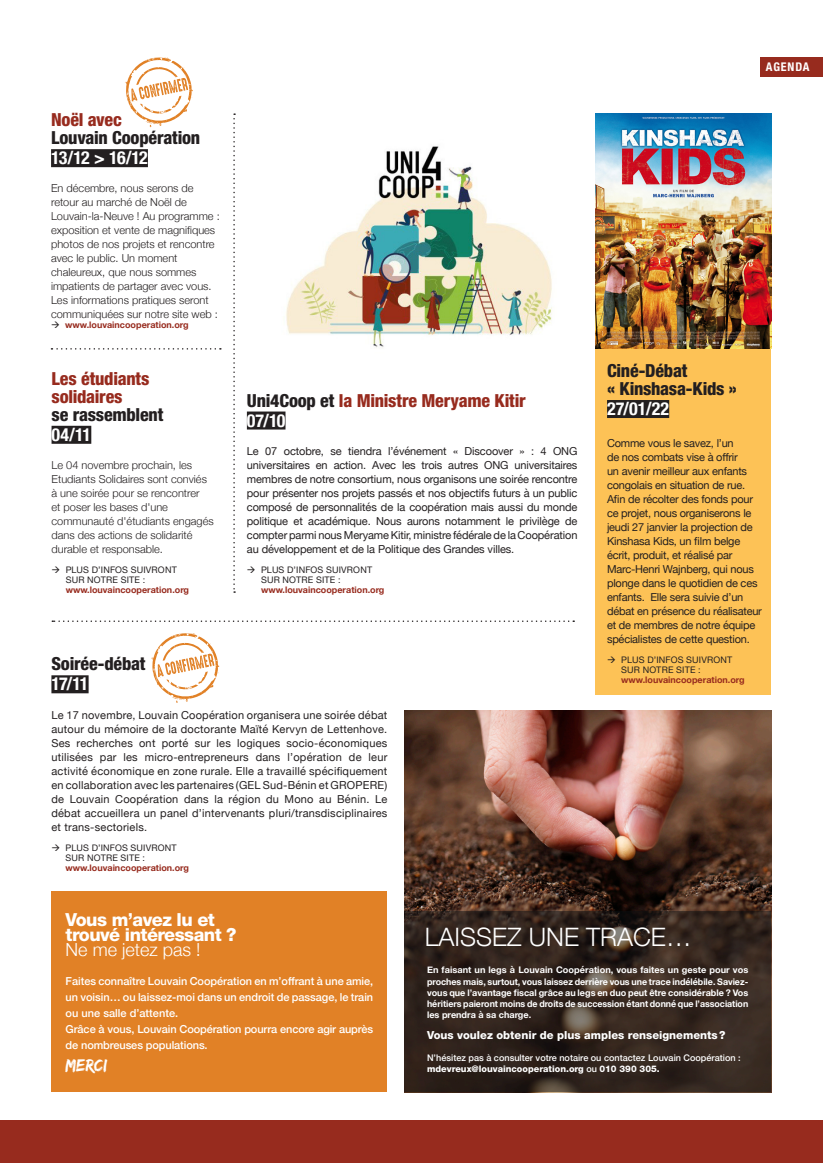
<style>
.page{position:relative;width:823px;height:1163px;background:#fff}
.page>*{position:absolute;margin:0;border:0;box-sizing:border-box;transform-origin:0 0}
.t1{font:300 25.3px "Helvetica Neue";color:#fff}
.t2{font:800 condensed 18px "Helvetica Neue LT Pro";letter-spacing:-.01em;color:#231f20}
.t3{font:800 condensed 18px/18px "Helvetica Neue LT Pro";letter-spacing:-.015em;color:#972b1e}
.t4{font:700 condensed 18px "Helvetica Neue";letter-spacing:-.045em;color:#fff}
.Chapeaud{font:800 18px "Helvetica Neue";letter-spacing:-.03em;color:#fff}
.Chapeaud-2{font:300 18px "Helvetica Neue";color:#fff}
.Chapeaud-3{font:18px "Edo SZ";color:#fff}
.Titre_rubrique{font:700 condensed 12px "Helvetica Neue LT Pro";letter-spacing:.075em;color:#fff}
.t5{font:800 11.1px "Helvetica Neue";color:#fff}
.t6{font:11px/14px "Helvetica Neue";letter-spacing:-.02em;color:#231f20;text-align:justify}
.t7{font:300 11px/14px "Helvetica Neue";color:#231f20}
.Chapeaud-4{font:500 11px/16px "Helvetica Neue";letter-spacing:-.01em;color:#fff;text-align:justify}
.t8{font:700 9.1px/11.1px "Helvetica Neue";letter-spacing:-.005em;color:#fff;text-align:justify}
.t9{font:500 9.1px "Helvetica Neue";color:#fff}
.t10{font:800 9.1px "Helvetica Neue";color:#fff}
.Texte{font:9px "Helvetica Neue";letter-spacing:.02em;color:#231f20}
.Texte-2{font:700 9px "Helvetica Neue";color:#972b1e}
.s1{color:#231f20}
.s2{font-weight:500}
</style>
<div class="page">
<div style="left:0;top:1120px;width:822px;height:42px;background:#972b1e"></div>
<svg style="left:151px;top:633px;width:69px;height:69px"></svg>
<svg style="left:125px;top:57px;width:68px;height:70px"></svg>
<div style="left:595px;top:113px;width:175px;height:582px;background:#fdc256"></div>
<div style="left:51px;top:891px;width:336px;height:200px;background:#e18126"></div>
<div style="left:51px;top:149px;width:97px;height:18px;background:#231f20"></div>
<div style="left:51px;top:675px;width:38px;height:18px;background:#231f20"></div>
<svg style="left:51px;top:348px;width:170px;height:1px"></svg>
<div style="left:759px;top:57px;width:63px;height:19px;background:#972b1e"></div>
<img style="left:404px;top:710px;width:366px;height:201px">
<svg style="left:404px;top:911px;width:366px;height:180px;background:#33251e"></svg>
<div style="left:51px;top:425px;width:40px;height:18px;background:#231f20"></div>
<div style="left:606px;top:400px;width:62px;height:18px;background:#231f20"></div>
<img style="left:595px;top:113px;width:175px;height:236px">
<div style="left:247px;top:411px;width:38px;height:18px;background:#231f20"></div>
<svg style="left:233px;top:113px;width:2px;height:479px"></svg>
<svg style="left:52px;top:620px;width:522px;height:2px"></svg>
<img style="left:286px;top:146px;width:266px;height:202px">
<p class="t3" style="left:51px;top:111px;width:72px">Noël avec</p>
<p class="t2" style="left:51px;top:127px;width:151px">Louvain Coopération</p>
<p class="t4" style="left:51px;top:143px;width:98px">13/12 &gt; 16/12</p>
<p class="t7" style="left:51px;top:181px;width:170px">En décembre, nous serons de retour au marché de Noël de<br>Louvain-la-Neuve ! Au programme : exposition et vente de magnifiques photos de nos projets et rencontre avec le public. Un moment chaleureux, que nous sommes impatients de partager avec vous.<br>Les informations pratiques seront communiquées sur notre site web :</p>
<p class="Texte-2" style="left:51px;top:318px;width:139px"><span class="s1">→</span> www.louvaincooperation.org</p>
<p class="t3" style="left:51px;top:369px;width:99px">Les étudiants solidaires</p>
<p class="t2" style="left:51px;top:403px;width:113px">se rassemblent</p>
<p class="t4" style="left:51px;top:419px;width:41px">04/11</p>
<p class="t7" style="left:51px;top:457px;width:163px">Le 04 novembre prochain, les<br>Etudiants Solidaires sont conviés à une soirée pour se rencontrer<br>et poser les bases d'une communauté d'étudiants engagés dans des actions de solidarité durable et responsable.</p>
<p class="Texte" style="left:51px;top:563px;width:127px">→ PLUS D’INFOS SUIVRONT</p>
<p class="Texte" style="left:66px;top:573px;width:81px">SUR NOTRE SITE :</p>
<p class="Texte-2" style="left:66px;top:582px;width:125px">www.louvaincooperation.org</p>
<p class="t3" style="left:247px;top:391px;width:280px"><span class="s1">Uni4Coop et</span> la Ministre Meryame Kitir</p>
<p class="t4" style="left:247px;top:405px;width:40px">07/10</p>
<p class="t6" style="left:247px;top:444px;width:332px">Le 07 octobre, se tiendra l’événement « Discoover » : 4 ONG universitaires en action. Avec les trois autres ONG universitaires membres de notre consortium, nous organisons une soirée rencontre pour présenter nos projets passés et nos objectifs futurs à un public composé de personnalités de la coopération mais aussi du monde politique et académique. Nous aurons notamment le privilège de compter parmi nous Meryame Kitir, ministre fédérale de la Coopération au développement et de la Politique des Grandes villes.</p>
<p class="Texte" style="left:247px;top:563px;width:127px">→ PLUS D’INFOS SUIVRONT</p>
<p class="Texte" style="left:261px;top:573px;width:81px">SUR NOTRE SITE :</p>
<p class="Texte-2" style="left:261px;top:582px;width:125px">www.louvaincooperation.org</p>
<p class="t2" style="left:51px;top:652px;width:96px">Soirée-débat</p>
<p class="t4" style="left:51px;top:669px;width:39px">17/11</p>
<p class="t6" style="left:51px;top:708px;width:337px">Le 17 novembre, Louvain Coopération organisera une soirée débat autour du mémoire de la doctorante Maïté Kervyn de Lettenhove.<br>Ses recherches ont porté sur les logiques socio-économiques utilisées par les micro-entrepreneurs dans l’opération de leur activité économique en zone rurale. Elle a travaillé spécifiquement en collaboration avec les partenaires (GEL Sud-Bénin et GROPERE) de Louvain Coopération dans la région du Mono au Bénin. Le débat accueillera un panel d’intervenants pluri/transdisciplinaires et trans-sectoriels.</p>
<p class="Texte" style="left:51px;top:840px;width:127px">→ PLUS D’INFOS SUIVRONT</p>
<p class="Texte" style="left:66px;top:850px;width:81px">SUR NOTRE SITE :</p>
<p class="Texte-2" style="left:66px;top:860px;width:125px">www.louvaincooperation.org</p>
<p class="Titre_rubrique" style="left:765px;top:59px;width:45px">AGENDA</p>
<p class="t2" style="left:606px;top:359px;width:82px">Ciné-Débat</p>
<p class="t2" style="left:606px;top:377px;width:131px">« Kinshasa-Kids »</p>
<p class="t4" style="left:606px;top:394px;width:64px">27/01/22</p>
<p class="t6" style="left:606px;top:437px;width:156px;text-align:left">Comme vous le savez, l’un<br>de nos combats vise à offrir<br>un avenir meilleur aux enfants congolais en situation de rue.<br>Afin de récolter des fonds pour ce projet, nous organiserons le jeudi 27 janvier la projection de<br>Kinshasa Kids, un film belge écrit, produit, et réalisé par<br>Marc-Henri Wajnberg, qui nous plonge dans le quotidien de ces enfants. Elle sera suivie d’un débat en présence du réalisateur et de membres de notre équipe spécialistes de cette question.</p>
<p class="Texte" style="left:606px;top:653px;width:127px">→ PLUS D’INFOS SUIVRONT</p>
<p class="Texte" style="left:621px;top:663px;width:81px">SUR NOTRE SITE :</p>
<p class="Texte-2" style="left:621px;top:673px;width:125px">www.louvaincooperation.org</p>
<p class="Chapeaud" style="left:66px;top:908px;width:151px">Vous m’avez lu et</p>
<p class="Chapeaud" style="left:66px;top:923px;width:172px">trouvé intéressant ?</p>
<p class="Chapeaud-2" style="left:66px;top:935px;width:136px">Ne me jetez pas !</p>
<p class="Chapeaud-4" style="left:66px;top:972px;width:309px">Faites connaître Louvain Coopération en m’offrant à une amie, un voisin… ou laissez-moi dans un endroit de passage, le train ou une salle d’attente.</p>
<p class="Chapeaud-4" style="left:66px;top:1020px;width:309px">Grâce à vous, Louvain Coopération pourra encore agir auprès de nombreuses populations.</p>
<p class="Chapeaud-3" style="left:66px;top:1054px;width:43px">MERCI</p>
<p class="t1" style="left:424px;top:916px;width:268px">LAISSEZ UNE TRACE…</p>
<p class="t8" style="left:427px;top:964px;width:322px">En faisant un legs à Louvain Coopération, vous faites un geste pour vos proches mais, surtout, vous laissez derrière vous une trace indélébile. Saviez&shy;vous que l’avantage fiscal grâce au legs en duo peut être considérable ? Vos héritiers paieront moins de droits de succession étant donné que l’association les prendra à sa charge.</p>
<p class="t5" style="left:427px;top:1028px;width:300px">Vous voulez obtenir de plus amples renseignements?</p>
<p class="t9" style="left:427px;top:1050px;width:315px">N’hésitez pas à consulter votre notaire ou contactez Louvain Coopération :</p>
<p class="t10" style="left:427px;top:1063px;width:234px">mdevreux@louvaincooperation.org <span class="s2">ou</span> 010 390 305.</p>
</div>
